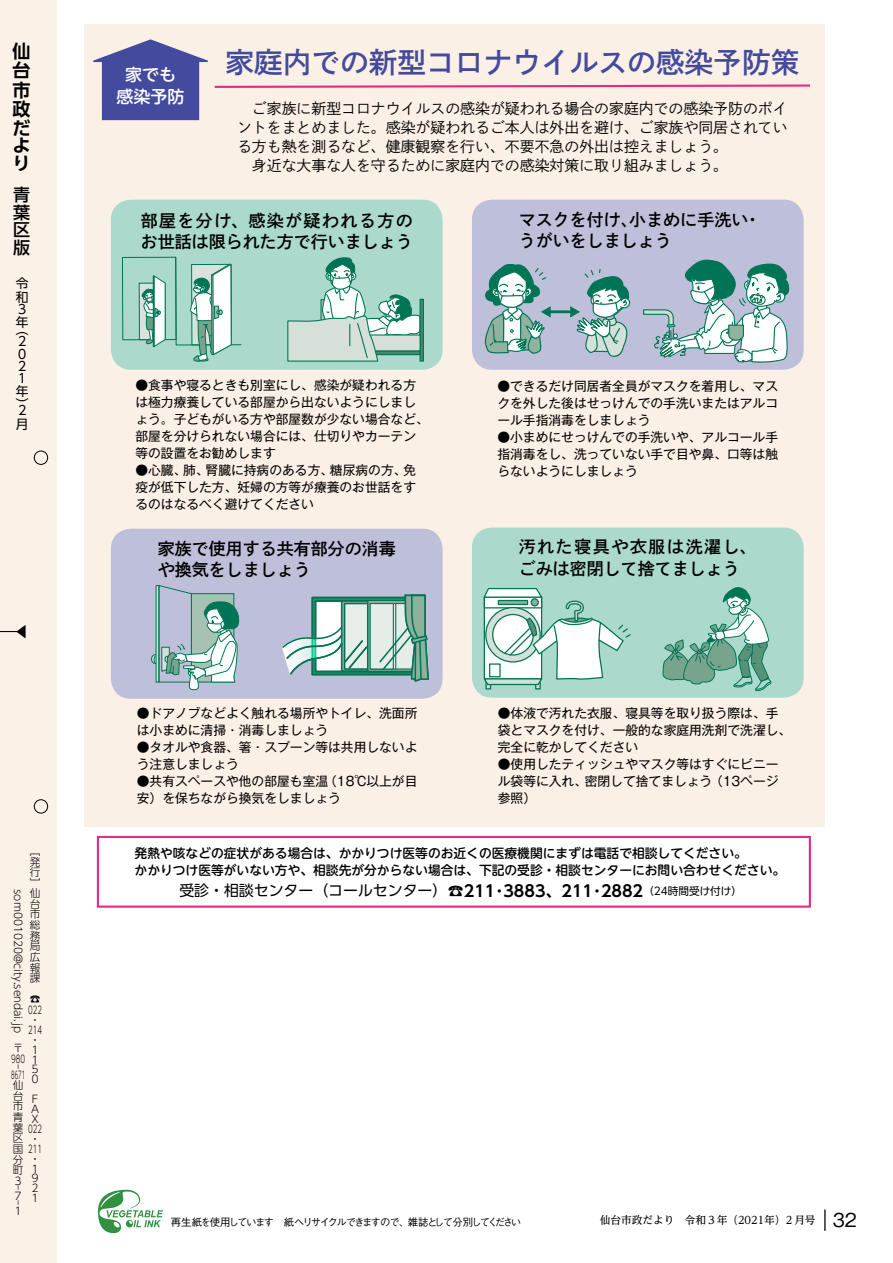
<style>
.page{position:relative;width:893px;height:1263px;background:#fff}
.page>*{position:absolute;margin:0;border:0;box-sizing:border-box;transform-origin:0 0}
.t1{font:28.65px "P Shuei Go Kin Std B";color:#444a9d}
.t2{font:500 19.2px "Gothic BBB Pr 5";color:#000}
.t3{font:700 18px/19.2px "UD Shin Go Pro De";color:#000;text-align:justify}
.t4{font:16.95px/21.3px "Shuei Go Kin Std B";color:#000}
.t5{font:500 16.95px/22.4px "UD Shin M Go Pro";color:#fff;text-align:center}
.t6{font:500 16.95px/17.7px "UD Shin Go Pro";color:#000;text-align:justify}
.t7{font:14.85px/19.2px "Shuei Go Kin Std L";color:#000}
.t8{font:14.85px "UD Shin Go Pro";color:#000}
.t9{font:500 14.85px "UD Reimin Pro";color:#000}
.t10{font:12.75px/17px "Gothic MB101 Pr 5";color:#000}
.t11{font:500 12.75px/17px "UD Shin M Go Pro";color:#000}
.t12{font:12.75px/12.3px "UD Shin Go Pro";color:#000}
.t13{font:300 10.65px/10.6px "UD Shin Go Pro";color:#000}
.t14{font:500 10.65px "UD Reimin Pro";color:#000}
.t15{font:300 10.65px "UD Shin Go Pro";color:#000;scale:.67 1}
.t16{font:10.65px "UD Shin Go Pro";color:#000}
.t17{font:300 10.65px "UD Shin Go Pro";color:#000;scale:.5 1}
.t18{font:10.35px "Gothic BBB Pr 5 Medium 90 msp RKSJ H";letter-spacing:-.14em;color:#000}
.t19{font:10.35px "Gothic BBB Pr 5 Medium 90 msp RKSJ H";letter-spacing:-.185em;color:#000}
.s1{font-family:"UD Shin Go Pro De";font-weight:700;font-size:15.9px}
</style>
<div class="page">
<hr style="left:824px;top:1209px;width:2px;height:22px;background:#000">
<div style="left:83px;top:24px;width:742px;height:803px;background:#fbf0e5"></div>
<svg style="left:98px;top:1190px;width:65px;height:43px"></svg>
<div style="left:0;top:0;width:56px;height:1263px;background:#faf1e7"></div>
<div style="left:34px;top:451px;width:14px;height:14px;border:1px solid #000;border-radius:50%"></div>
<div style="left:34px;top:799px;width:14px;height:14px;border:1px solid #000;border-radius:50%"></div>
<svg style="left:0;top:631px;width:17px;height:1px"></svg>
<div style="left:474px;top:202px;width:327px;height:166px;background:#bec0da;border-radius:18px"></div>
<div style="left:472px;top:200px;width:332px;height:170px;border:4px solid #a4acd6;border-radius:18px"></div>
<svg style="left:643px;top:259px;width:147px;height:104px"></svg>
<svg style="left:484px;top:264px;width:146px;height:93px"></svg>
<div style="left:474px;top:530px;width:327px;height:165px;background:#abd9cb;border-radius:18px"></div>
<div style="left:472px;top:528px;width:332px;height:170px;border:4px solid #abd9cb;border-radius:18px"></div>
<svg style="left:483px;top:588px;width:148px;height:101px"></svg>
<svg style="left:662px;top:587px;width:110px;height:105px"></svg>
<div style="left:113px;top:202px;width:327px;height:166px;background:#abd9cb;border-radius:18px"></div>
<div style="left:111px;top:200px;width:332px;height:170px;border:4px solid #abd9cb;border-radius:18px"></div>
<div style="left:139px;top:283px;width:27px;height:57px;border:1px solid #007555"></div>
<div style="left:122px;top:257px;width:55px;height:83px;border:1px solid #007555"></div>
<svg style="left:141px;top:275px;width:25px;height:73px"></svg>
<svg style="left:175px;top:256px;width:67px;height:106px"></svg>
<div style="left:420px;top:299px;width:4px;height:63px;border:1px solid #007555"></div>
<svg style="left:287px;top:257px;width:134px;height:105px"></svg>
<div style="left:113px;top:531px;width:327px;height:166px;background:#bec0da;border-radius:18px"></div>
<div style="left:111px;top:529px;width:332px;height:170px;border:4px solid #a4acd6;border-radius:18px"></div>
<div style="left:151px;top:654px;width:8px;height:10px;border:1px solid #007555;border-radius:50%"></div>
<svg style="left:154px;top:585px;width:86px;height:106px"></svg>
<svg style="left:316px;top:601px;width:104px;height:71px"></svg>
<div style="left:312px;top:597px;width:112px;height:78px;border:2px solid #007555"></div>
<div style="left:315px;top:600px;width:106px;height:72px;border:2px solid #007555"></div>
<div style="left:345px;top:603px;width:46px;height:66px;background:#e8efeb"></div>
<div style="left:344px;top:603px;width:48px;height:67px;border:2px solid #007555"></div>
<svg style="left:367px;top:600px;width:11px;height:72px"></svg>
<div style="left:370px;top:603px;width:23px;height:66px;background:#e6ede9"></div>
<div style="left:370px;top:603px;width:24px;height:66px;border:1px solid #007555"></div>
<svg style="left:378px;top:594px;width:51px;height:88px"></svg>
<svg style="left:282px;top:625px;width:87px;height:50px"></svg>
<div style="left:97px;top:836px;width:714px;height:72px;background:#fff;border:2px solid #e42c80"></div>
<svg style="left:93px;top:39px;width:717px;height:81px"></svg>
<h3 class="t3" style="left:13px;top:41px;width:19px">仙台市政だ</h3>
<h3 class="t3" style="left:13px;top:136px;width:18px;line-height:17.9px">より</h3>
<h3 class="t6" style="left:13px;top:185px;width:18px">青葉区版</h3>
<p class="t12" style="left:16px;top:276px;width:14px;line-height:13.2px">令和</p>
<p class="t12" style="left:16px;top:303px;width:11px">３</p>
<p class="t12" style="left:16px;top:316px;width:14px">年</p>
<p class="t12" style="left:16px;top:322px;width:14px">（</p>
<p class="t12" style="left:16px;top:335px;width:11px;text-align:justify">２<br>０<br>２<br>１</p>
<p class="t12" style="left:16px;top:384px;width:14px">年</p>
<p class="t12" style="left:16px;top:398px;width:14px">(</p>
<p class="t12" style="left:16px;top:404px;width:12px;line-height:13.2px">2月</p>
<p class="t9" style="left:29px;top:644px;width:16px;rotate:-180deg">▶</p>
<p class="t13" style="left:30px;top:845px;width:12px">［</p>
<p class="t13" style="left:30px;top:856px;width:12px">発行</p>
<p class="t13" style="left:30px;top:877px;width:12px">］</p>
<p class="t13" style="left:30px;top:887px;width:12px;text-align:justify">仙台市総務局広報課</p>
<p class="t13" style="left:24px;top:889px;width:145px;rotate:90deg">som001020@city.sendai.jp</p>
<p class="t13" style="left:13px;top:1043px;width:10px">〒</p>
<p class="t13" style="left:30px;top:989px;width:12px;line-height:20.7px">☎・</p>
<p class="t15" style="left:28px;top:1001px;width:22px">022</p>
<p class="t15" style="left:28px;top:1021px;width:22px">214</p>
<p class="t13" style="left:30px;top:1034px;width:8px">・</p>
<p class="t13" style="left:11px;top:1045px;width:26px;line-height:8.9px;text-align:right">１<br>980 １</p>
<p class="t13" style="left:30px;top:1064px;width:10px;line-height:9.8px">５<br>０</p>
<p class="t13" style="left:24px;top:1064px;width:7px;rotate:90deg">-</p>
<p class="t17" style="left:11px;top:1066px;width:30px">8671</p>
<p class="t13" style="left:13px;top:1079px;width:12px;text-align:justify">仙台市青葉区国分町</p>
<p class="t13" style="left:30px;top:1094px;width:11px;line-height:9.8px;text-align:justify">ＦＡＸ</p>
<p class="t15" style="left:28px;top:1120px;width:22px">022</p>
<p class="t13" style="left:30px;top:1163px;width:10px;line-height:9.8px">１<br>９<br>２<br>１</p>
<p class="t13" style="left:30px;top:1133px;width:8px">・</p>
<p class="t15" style="left:28px;top:1140px;width:22px">211</p>
<p class="t13" style="left:30px;top:1153px;width:8px">・</p>
<p class="t13" style="left:13px;top:1175px;width:10px">３</p>
<p class="t13" style="left:24px;top:1185px;width:7px;rotate:90deg">-</p>
<p class="t13" style="left:13px;top:1190px;width:10px">７</p>
<p class="t13" style="left:24px;top:1200px;width:7px;rotate:90deg">-</p>
<p class="t13" style="left:13px;top:1205px;width:7px">１</p>
<h3 class="t5" style="left:117px;top:62px;width:70px">家でも感染予防</h3>
<h1 class="t1" style="left:225px;top:43px;width:576px">家庭内での新型コロナウイルスの感染予防策</h1>
<p class="t7" style="left:237px;top:98px;width:552px">　ご家族に新型コロナウイルスの感染が疑われる場合の家庭内での感染予防のポイントをまとめました。感染が疑われるご本人は外出を避け、ご家族や同居されている方も熱を測るなど、健康観察を行い、不要不急の外出は控えましょう。<br>　身近な大事な人を守るために家庭内での感染対策に取り組みましょう。</p>
<h3 class="t4" style="left:141px;top:210px;width:274px">部屋を分け、感染が疑われる方のお世話は限られた方で行いましょう</h3>
<p class="t10" style="left:135px;top:375px;width:282px">●食事や寝るときも別室にし、感染が疑われる方</p>
<p class="t10" style="left:135px;top:392px;width:282px">は極力療養している部屋から出ないようにしまし</p>
<p class="t10" style="left:135px;top:409px;width:295px">ょう。子どもがいる方や部屋数が少ない場合など、</p>
<p class="t10" style="left:135px;top:426px;width:282px">部屋を分けられない場合には、仕切りやカーテン</p>
<p class="t10" style="left:135px;top:443px;width:142px">等の設置をお勧めします</p>
<p class="t10" style="left:403px;top:460px;width:14px">免</p>
<p class="t10" style="left:206px;top:460px;width:129px">腎臓に持病のある方、</p>
<p class="t10" style="left:330px;top:460px;width:78px">糖尿病の方、</p>
<p class="t10" style="left:135px;top:460px;width:282px">●心臓、<br>疫が低下した方、妊婦の方等が療養のお世話をするのはなるべく避けてください</p>
<p class="t10" style="left:183px;top:460px;width:27px">肺、</p>
<h3 class="t4" style="left:158px;top:537px;width:240px">家族で使用する共有部分の消毒や換気をしましょう</h3>
<p class="t10" style="left:137px;top:704px;width:282px">●ドアノブなどよく触れる場所やトイレ、洗面所は小まめに清掃・消毒しましょう</p>
<p class="t10" style="left:137px;top:738px;width:282px">●タオルや食器、箸・スプーン等は共用しないよ</p>
<p class="t10" style="left:137px;top:755px;width:104px">う注意しましょう</p>
<p class="t10" style="left:324px;top:772px;width:95px">（18℃以上が目</p>
<p class="t10" style="left:137px;top:772px;width:206px">●共有スペースや他の部屋も室温安）を保ちながら換気をしましょう</p>
<h3 class="t4" style="left:519px;top:208px;width:155px">マスクを付け、<br>うがいをしましょう</h3>
<h3 class="t4" style="left:629px;top:208px;width:121px">小まめに手洗い</h3>
<h3 class="t4" style="left:744px;top:208px;width:19px">・</h3>
<p class="t10" style="left:497px;top:376px;width:282px;text-align:justify">●できるだけ同居者全員がマスクを着用し、マスクを外した後はせっけんでの手洗いまたはアルコール手指消毒をしましょう</p>
<p class="t10" style="left:497px;top:427px;width:282px;text-align:justify">●小まめにせっけんでの手洗いや、アルコール手指消毒をし、洗っていない手で目や鼻、口等は触らないようにしましょう</p>
<h3 class="t4" style="left:519px;top:536px;width:240px">汚れた寝具や衣服は洗濯し、ごみは密閉して捨てましょう</h3>
<p class="t10" style="left:498px;top:704px;width:295px">●体液で汚れた衣服、寝具等を取り扱う際は、手袋とマスクを付け、一般的な家庭用洗剤で洗濯し、完全に乾かしてください</p>
<p class="t10" style="left:498px;top:755px;width:282px;text-align:right">●使用したティッシュやマスク等はすぐにビニー（13ページ</p>
<p class="t10" style="left:498px;top:772px;width:91px">ル袋等に入れ、参照(</p>
<p class="t10" style="left:585px;top:772px;width:129px">密閉して捨てましょう</p>
<p class="t11" style="left:122px;top:844px;width:665px">　発熱や咳などの症状がある場合は、かかりつけ医等のお近くの医療機関にまずは電話で相談してください。<br>　かかりつけ医等がいない方や、相談先が分からない場合は、下記の受診・相談センターにお問い合わせください。</p>
<p class="t16" style="left:643px;top:882px;width:101px">（24時間受け付け(</p>
<p class="t8" style="left:179px;top:878px;width:465px">受診・相談センター（コールセンター(<span class="s1">☎211･3883、211･2882</span></p>
<p class="t18" style="left:171px;top:1214px;width:240px">再生紙を使用しています　紙へリサイクルできますので、</p>
<p class="t19" style="left:408px;top:1214px;width:115px">雑誌として分別してください</p>
<p class="t14" style="left:600px;top:1211px;width:187px">仙台市政だより　令和３年（2021年）</p>
<p class="t14" style="left:784px;top:1211px;width:33px">２月号</p>
<h2 class="t2" style="left:833px;top:1204px;width:26px">32</h2>
</div>
